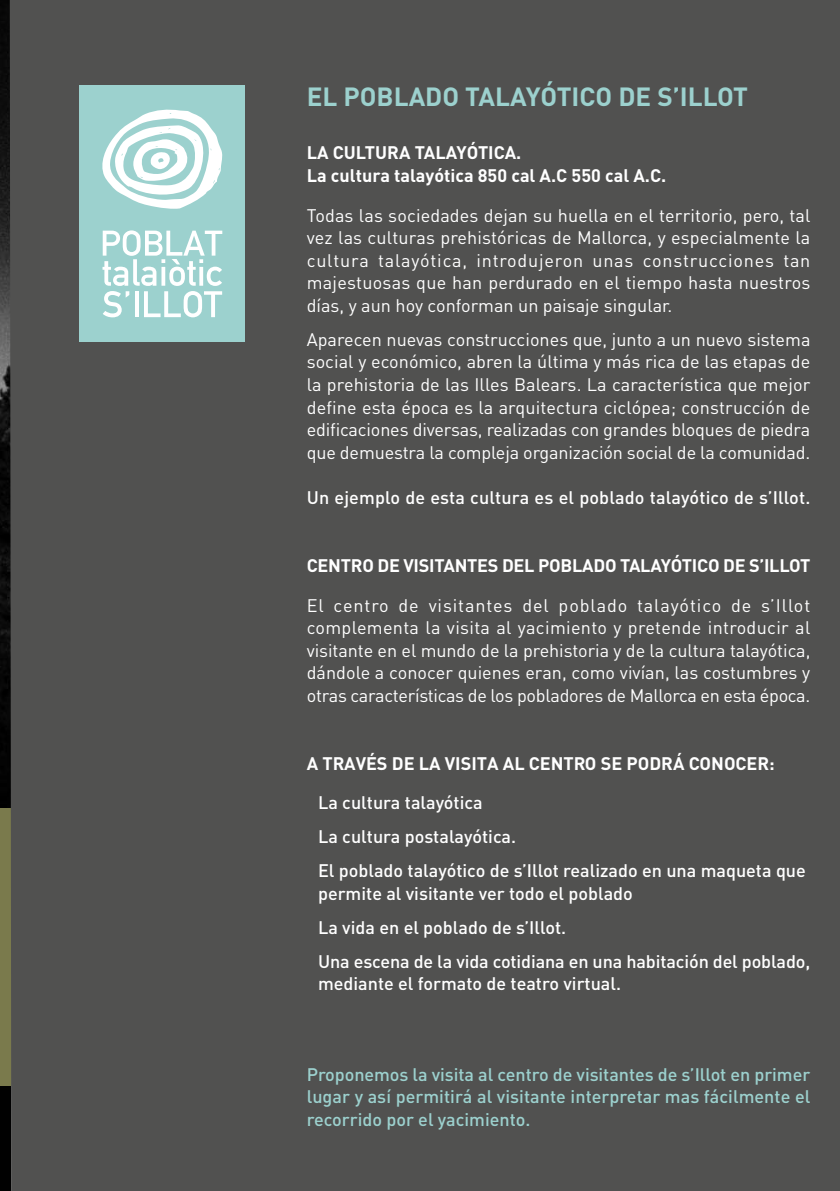
<style>
.page{position:relative;width:840px;height:1191px;background:#fff}
.page>*{position:absolute;margin:0;border:0;box-sizing:border-box;transform-origin:0 0}
.t1{font:700 26px "DIN";color:#9cd1ce}
.t2{font:18px/22.6px "DIN";letter-spacing:-.01em;color:#fff;text-align:justify}
.t3{font:500 18px/34px "DIN";color:#fff}
.t4{font:700 18px/22.6px "DIN";color:#fff}
.t5{font:500 18px/22.6px "DIN";color:#9cd1ce;text-align:justify}
</style>
<div class="page">
<img style="left:0;top:0;width:10px;height:1191px">
<div style="left:0;top:808px;width:12px;height:277px;background:#7a7a4c"></div>
<div style="left:10px;top:0;width:829px;height:1191px;background:#515150"></div>
<div style="left:79px;top:85px;width:166px;height:257px;background:#9cd1ce"></div>
<svg style="left:102px;top:109px;width:121px;height:100px"></svg>
<svg style="left:102px;top:230px;width:120px;height:87px"></svg>
<h1 class="t1" style="left:306px;top:87px;width:442px">EL POBLADO TALAYÓTICO DE S’ILLOT</h1>
<p class="t4" style="left:306px;top:143px;width:361px">LA CULTURA TALAYÓTICA.<br>La cultura talayótica 850 cal A.C 550 cal A.C.</p>
<p class="t2" style="left:306px;top:206px;width:505px">Todas las sociedades dejan su huella en el territorio, pero, tal vez las culturas prehistóricas de Mallorca, y especialmente la cultura talayótica, introdujeron unas construcciones tan majestuosas que han perdurado en el tiempo hasta nuestros días, y aun hoy conforman un paisaje singular.</p>
<p class="t2" style="left:306px;top:330px;width:505px">Aparecen nuevas construcciones que, junto a un nuevo sistema social y económico, abren la última y más rica de las etapas de la prehistoria de las Illes Balears. La característica que mejor define esta época es la arquitectura ciclópea; construcción de edificaciones diversas, realizadas con grandes bloques de piedra que demuestra la compleja organización social de la comunidad.</p>
<p class="t3" style="left:306px;top:483px;width:505px">Un ejemplo de esta cultura es el poblado talayótico de s’Illot.</p>
<p class="t4" style="left:306px;top:556px;width:505px">CENTRO DE VISITANTES DEL POBLADO TALAYÓTICO DE S’ILLOT</p>
<p class="t2" style="left:306px;top:596px;width:505px">El centro de visitantes del poblado talayótico de s’Illot complementa la visita al yacimiento y pretende introducir al visitante en el mundo de la prehistoria y de la cultura talayótica, dándole a conocer quienes eran, como vivían, las costumbres y otras características de los pobladores de Mallorca en esta época.</p>
<p class="t4" style="left:306px;top:753px;width:469px">A TRAVÉS DE LA VISITA AL CENTRO SE PODRÁ CONOCER:</p>
<p class="t3" style="left:318px;top:788px;width:489px">La cultura talayótica<br>La cultura postalayótica.<br>El poblado talayótico de s’Illot realizado en una maqueta que</p>
<p class="t3" style="left:318px;top:878px;width:493px">permite al visitante ver todo el poblado<br>La vida en el poblado de s’Illot.<br>Una escena de la vida cotidiana en una habitación del poblado,</p>
<p class="t3" style="left:318px;top:969px;width:304px">mediante el formato de teatro virtual.</p>
<p class="t5" style="left:306px;top:1065px;width:505px">Proponemos la visita al centro de visitantes de s’Illot en primer lugar y así permitirá al visitante interpretar mas fácilmente el recorrido por el yacimiento.</p>
</div>
